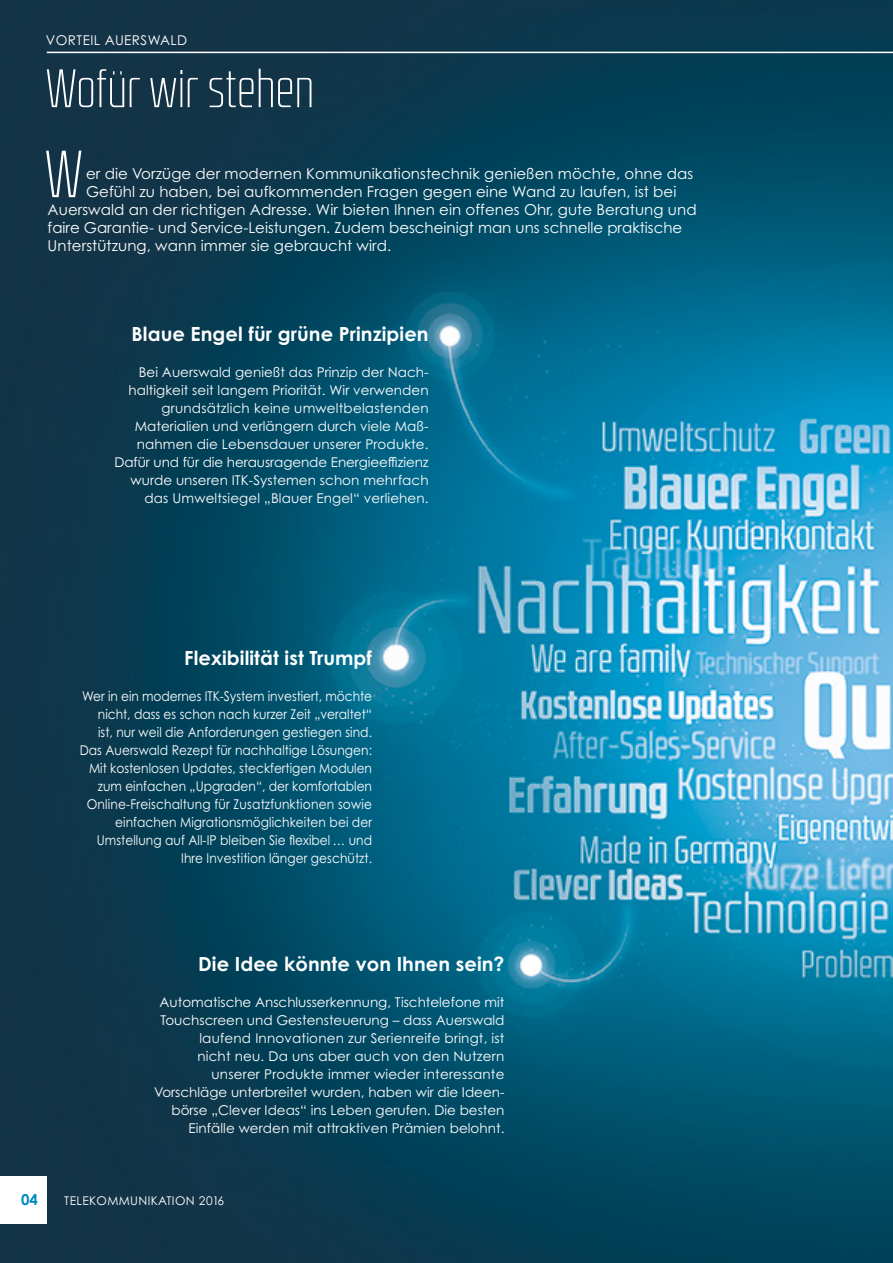
<style>
.page{position:relative;width:893px;height:1263px;background:#fff}
.page>*{position:absolute;margin:0;border:0;box-sizing:border-box;transform-origin:0 0}
.t1{font:300 54px "RB No 2.1 b";color:#fff}
.t2{font:700 19.5px "Century Gothic Pro";letter-spacing:.005em;color:#fff}
.t3{font:15px "Century Gothic Pro";letter-spacing:.005em;color:#fff}
.t4{font:700 15px "Century Gothic Pro";color:#008ac4}
.t5{font:13.5px/18px "Century Gothic Pro";letter-spacing:.005em;color:#fff;text-align:right}
.t6{font:13.5px/18px "Century Gothic Pro";letter-spacing:.005em;color:#fff;text-align:right;scale:.91 1}
.t7{font:13.5px "Century Gothic Pro";letter-spacing:.03em;color:#fff}
.t8{font:12px "Century Gothic Pro";letter-spacing:.03em;color:#fff}
</style>
<div class="page">
<img style="left:0;top:0;width:893px;height:1263px">
<svg style="left:46px;top:151px;width:35px;height:46px"></svg>
<hr style="left:47px;top:52px;width:846px;height:1px;background:#fff">
<div style="left:0;top:1176px;width:47px;height:47px;background:#fff"></div>
<p class="t7" style="left:46px;top:32px;width:143px">VORTEIL AUERSWALD</p>
<h1 class="t1" style="left:46px;top:59px;width:270px">Wofür wir stehen</h1>
<p class="t3" style="left:86px;top:165px;width:609px">er die Vorzüge der modernen Kommunikationstechnik genießen möchte, ohne das</p>
<p class="t3" style="left:86px;top:183px;width:592px">Gefühl zu haben, bei aufkommenden Fragen gegen eine Wand zu laufen, ist bei</p>
<p class="t3" style="left:48px;top:201px;width:650px">Auerswald an der richtigen Adresse. Wir bieten Ihnen ein offenes Ohr, gute Beratung und</p>
<p class="t3" style="left:48px;top:219px;width:636px">faire Garantie- und Service-Leistungen. Zudem bescheinigt man uns schnelle praktische</p>
<p class="t3" style="left:48px;top:237px;width:345px">Unterstützung, wann immer sie gebraucht wird.</p>
<h2 class="t2" style="left:132px;top:322px;width:299px">Blaue Engel für grüne Prinzipien</h2>
<p class="t5" style="left:114px;top:363px;width:316px">Bei Auerswald genießt das Prinzip der Nach&shy;haltigkeit seit langem Priorität. Wir verwenden grundsätzlich keine umweltbelastenden Materialien und verlängern durch viele Maß&shy;nahmen die Lebensdauer unserer Produkte.<br>Dafür und für die herausragende Energieeffizienz wurde unseren ITK-Systemen schon mehrfach das Umweltsiegel „Blauer Engel“ verliehen.</p>
<h2 class="t2" style="left:184px;top:646px;width:189px">Flexibilität ist Trumpf</h2>
<p class="t6" style="left:80px;top:687px;width:323px">Wer in ein modernes ITK-System investiert, möchte nicht, dass es schon nach kurzer Zeit „veraltet“ ist, nur weil die Anforderungen gestiegen sind.<br>Das Auerswald Rezept für nachhaltige Lösungen:<br>Mit kostenlosen Updates, steckfertigen Modulen zum einfachen „Upgraden“, der komfortablen Online-Freischaltung für Zusatzfunktionen sowie einfachen Migrationsmöglichkeiten bei der Umstellung auf All-IP bleiben Sie flexibel … und Ihre Investition länger geschützt.</p>
<h2 class="t2" style="left:198px;top:952px;width:308px">Die Idee könnte von Ihnen sein?</h2>
<p class="t5" style="left:154px;top:993px;width:352px">Automatische Anschlusserkennung, Tischtelefone mit Touchscreen und Gestensteuerung – dass Auerswald laufend Innovationen zur Serienreife bringt, ist<br>nicht neu. Da uns aber auch von den Nutzern unserer Produkte immer wieder interessante Vorschläge unterbreitet wurden, haben wir die Ideen&shy;börse „Clever Ideas“ ins Leben gerufen. Die besten Einfälle werden mit attraktiven Prämien belohnt.</p>
<p class="t4" style="left:21px;top:1190px;width:18px">04</p>
<p class="t8" style="left:64px;top:1194px;width:162px">TELEKOMMUNIKATION 2016</p>
</div>
